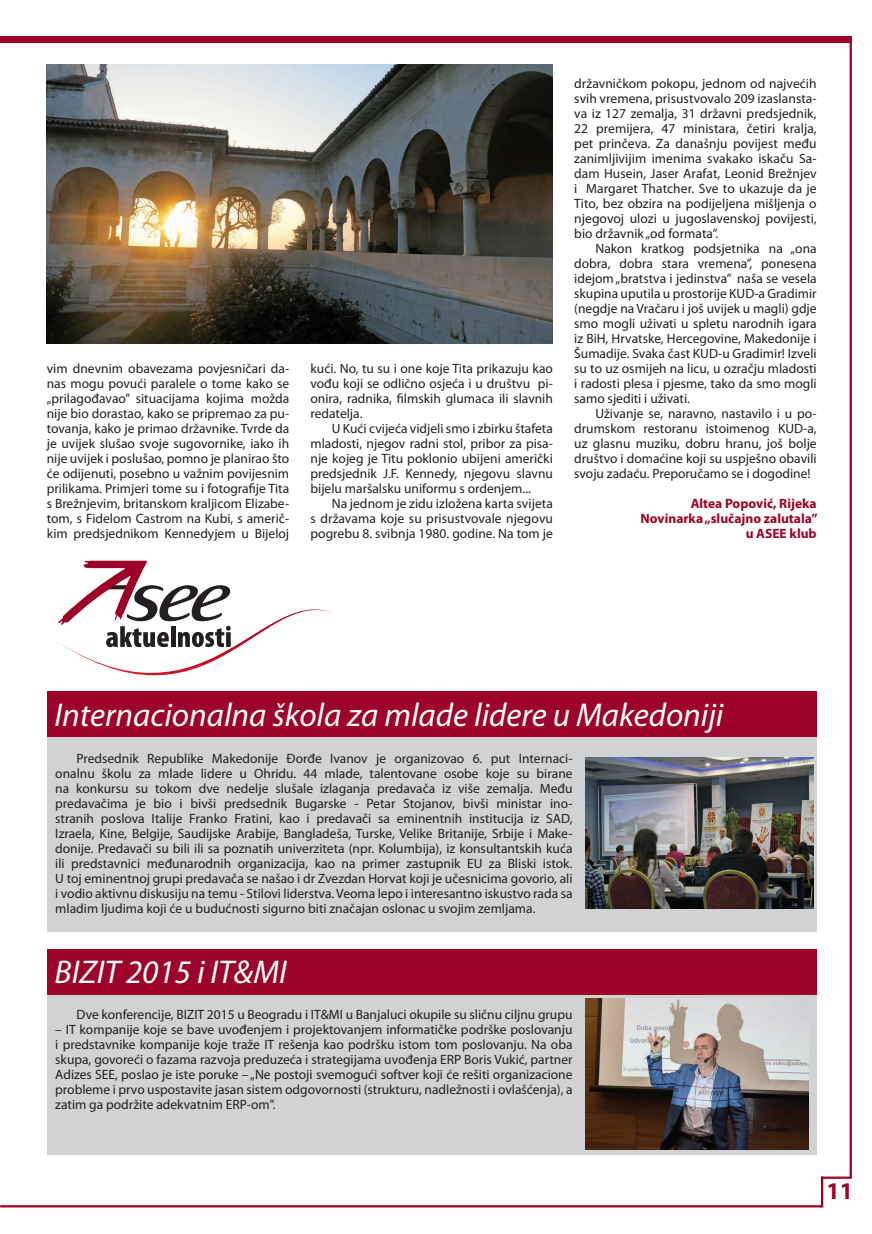
<style>
.page{position:relative;width:872px;height:1234px;background:#fff}
.page>*{position:absolute;margin:0;border:0;box-sizing:border-box;transform-origin:0 0}
.t1{font:italic 33px "Myriad Pro";color:#fff}
.t2{font:700 24px "Myriad Pro";color:#9d0228}
.t3{font:13.5px/15px "Myriad Pro";color:#231f20;text-align:justify}
.t4{font:700 13.5px/15px "Myriad Pro";color:#9d0228;text-align:right}
</style>
<div class="page">
<hr style="left:0;top:1204px;width:822px;height:3px;background:#9d0228">
<hr style="left:849px;top:36px;width:3px;height:1141px;background:#9d0228">
<div style="left:0;top:36px;width:851px;height:7px;background:#9d0228"></div>
<hr style="left:821px;top:1176px;width:30px;height:2px;background:#9d0228">
<hr style="left:821px;top:1176px;width:2px;height:31px;background:#9d0228">
<img style="left:47px;top:64px;width:506px;height:279px">
<div style="left:47px;top:736px;width:769px;height:195px;background:#d1d2d4"></div>
<div style="left:47px;top:994px;width:769px;height:160px;background:#d1d2d4"></div>
<div style="left:47px;top:691px;width:769px;height:45px;background:#9d0228"></div>
<div style="left:47px;top:948px;width:769px;height:46px;background:#9d0228"></div>
<svg style="left:58px;top:560px;width:274px;height:116px"></svg>
<img style="left:585px;top:757px;width:228px;height:151px">
<img style="left:585px;top:998px;width:223px;height:151px">
<p class="t3" style="left:47px;top:361px;width:244px">vim dnevnim obavezama povjesničari da&shy;nas mogu povući paralele o tome kako se „prilagođavao” situacijama kojima možda nije bio dorastao, kako se pripremao za pu&shy;tovanja, kako je primao državnike. Tvrde da je uvijek slušao svoje sugovornike, iako ih nije uvijek i poslušao, pomno je planirao što će odijenuti, posebno u važnim povijesnim prilikama. Primjeri tome su i fotografije Tita s Brežnjevim, britanskom kraljicom Elizabe&shy;tom, s Fidelom Castrom na Kubi, s američ&shy;kim predsjednikom Kennedyjem u Bijeloj</p>
<p class="t3" style="left:310px;top:361px;width:244px">kući. No, tu su i one koje Tita prikazuju kao vođu koji se odlično osjeća i u društvu pi&shy;onira, radnika, filmskih glumaca ili slavnih redatelja.</p>
<p class="t3" style="left:310px;top:421px;width:244px;text-indent:21px">U Kući cvijeća vidjeli smo i zbirku štafeta mladosti, njegov radni stol, pribor za pisa&shy;nje kojeg je Titu poklonio ubijeni američki predsjednik J.F. Kennedy, njegovu slavnu bijelu maršalsku uniformu s ordenjem...</p>
<p class="t3" style="left:310px;top:496px;width:244px;text-indent:21px">Na jednom je zidu izložena karta svijeta s državama koje su prisustvovale njegovu pogrebu 8. svibnja 1980. godine. Na tom je</p>
<p class="t3" style="left:574px;top:76px;width:244px">državničkom pokopu, jednom od najvećih svih vremena, prisustvovalo 209 izaslansta&shy;va iz 127 zemalja, 31 državni predsjednik, 22 premijera, 47 ministara, četiri kralja, pet prinčeva. Za današnju povijest među zanimljivijim imenima svakako iskaču Sa&shy;dam Husein, Jaser Arafat, Leonid Brežnjev i Margaret Thatcher. Sve to ukazuje da je Tito, bez obzira na podijeljena mišljenja o njegovoj ulozi u jugoslavenskoj povijesti, bio državnik „od formata”.</p>
<p class="t3" style="left:574px;top:241px;width:244px;text-indent:21px">Nakon kratkog podsjetnika na „ona dobra, dobra stara vremena”, ponesena idejom „bratstva i jedinstva” naša se vesela skupina uputila u prostorije KUD-a Gradimir (negdje na Vračaru i još uvijek u magli) gdje smo mogli uživati u spletu narodnih igara iz BiH, Hrvatske, Hercegovine, Makedonije i Šumadije. Svaka čast KUD-u Gradimir! Izveli su to uz osmijeh na licu, u ozračju mladosti i radosti plesa i pjesme, tako da smo mogli samo sjediti i uživati.</p>
<p class="t3" style="left:574px;top:406px;width:244px;text-indent:21px">Uživanje se, naravno, nastavilo i u po&shy;drumskom restoranu istoimenog KUD-a, uz glasnu muziku, dobru hranu, još bolje društvo i domaćine koji su uspješno obavili svoju zadaću. Preporučamo se i dogodine!</p>
<p class="t4" style="left:640px;top:496px;width:178px">Altea Popović, Rijeka<br>Novinarka „slučajno zalutala” u ASEE klub</p>
<h1 class="t1" style="left:55px;top:696px;width:670px">Internacionalna škola za mlade lidere u Makedoniji</h1>
<p class="t3" style="left:55px;top:751px;width:519px;text-indent:21px">Predsednik Republike Makedonije Đorđe Ivanov je organizovao 6. put Internaci&shy;onalnu školu za mlade lidere u Ohridu. 44 mlade, talentovane osobe koje su birane na konkursu su tokom dve nedelje slušale izlaganja predavača iz više zemalja. Među predavačima je bio i bivši predsednik Bugarske - Petar Stojanov, bivši ministar ino&shy;stranih poslova Italije Franko Fratini, kao i predavači sa eminentnih institucija iz SAD, Izraela, Kine, Belgije, Saudijske Arabije, Bangladeša, Turske, Velike Britanije, Srbije i Make&shy;donije. Predavači su bili ili sa poznatih univerziteta (npr. Kolumbija), iz konsultantskih kuća ili predstavnici međunarodnih organizacija, kao na primer zastupnik EU za Bliski istok.<br>U toj eminentnoj grupi predavača se našao i dr Zvezdan Horvat koji je učesnicima govorio, ali i vodio aktivnu diskusiju na temu - Stilovi liderstva. Veoma lepo i interesantno iskustvo rada sa mladim ljudima koji će u budućnosti sigurno biti značajan oslonac u svojim zemljama.</p>
<h1 class="t1" style="left:55px;top:954px;width:234px">BIZIT 2015 i IT&amp;MI</h1>
<p class="t3" style="left:77px;top:1006px;width:497px">Dve konferencije, BIZIT 2015 u Beogradu i IT&amp;MI u Banjaluci okupile su sličnu ciljnu grupu</p>
<p class="t3" style="left:55px;top:1021px;width:519px">– IT kompanije koje se bave uvođenjem i projektovanjem informatičke podrške poslovanju i predstavnike kompanije koje traže IT rešenja kao podršku istom tom poslovanju. Na oba skupa, govoreći o fazama razvoja preduzeća i strategijama uvođenja ERP Boris Vukić, partner Adizes SEE, poslao je iste poruke – „Ne postoji svemogući softver koji će rešiti organizacione probleme i prvo uspostavite jasan sistem odgovornosti (strukturu, nadležnosti i ovlašćenja), a zatim ga podržite adekvatnim ERP-om".</p>
<h2 class="t2" style="left:826px;top:1176px;width:28px">11</h2>
</div>
